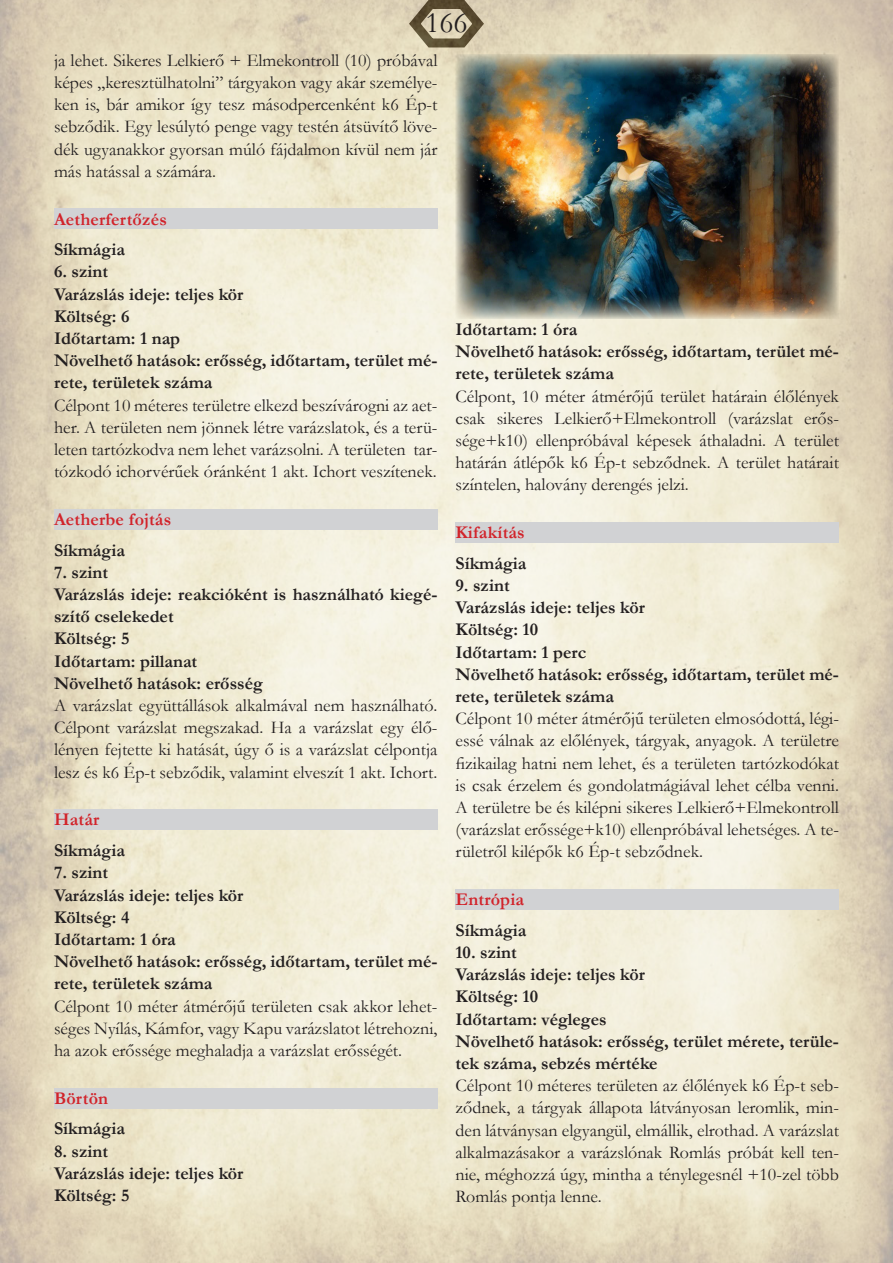
<style>
.page{position:relative;width:893px;height:1263px;background:#fff}
.page>*{position:absolute;margin:0;border:0;box-sizing:border-box;transform-origin:0 0}
.t1{font:30px "Garamond";color:#231f20}
.Ichor_alap_bekezdés{font:18px/22.2px "Garamond";color:#231f20;text-align:justify}
.Ichor_alap_bekezdés-2{font:700 18px/22.2px "Garamond";color:#231f20}
.Szócikk-kiemelés{font:700 18px "Garamond";letter-spacing:.01em;color:#d1232a}
</style>
<div class="page">
<img style="left:0;top:0;width:893px;height:1263px">
<div style="left:54px;top:208px;width:383px;height:21px;background:#d1d2d4"></div>
<div style="left:54px;top:509px;width:383px;height:21px;background:#d1d2d4"></div>
<div style="left:54px;top:809px;width:383px;height:21px;background:#d1d2d4"></div>
<div style="left:54px;top:1088px;width:383px;height:20px;background:#d1d2d4"></div>
<div style="left:455px;top:522px;width:384px;height:21px;background:#d1d2d4"></div>
<div style="left:455px;top:889px;width:384px;height:21px;background:#d1d2d4"></div>
<img style="left:455px;top:54px;width:384px;height:265px">
<h1 class="t1" style="left:425px;top:3px;width:44px">166</h1>
<p class="Ichor_alap_bekezdés" style="left:54px;top:49px;width:385px">ja lehet. Sikeres Lelkierő + Elmekontroll (10) próbával képes „keresztülhatolni” tárgyakon vagy akár személye&shy;ken is, bár amikor így tesz másodpercenként k6 Ép-t sebződik. Egy lesúlytó penge vagy testén átsüvítő löve&shy;dék ugyanakkor gyorsan múló fájdalmon kívül nem jár más hatással a számára.</p>
<p class="Szócikk-kiemelés" style="left:54px;top:207px;width:114px">Aetherfertőzés</p>
<p class="Ichor_alap_bekezdés-2" style="left:54px;top:238px;width:73px">Síkmágia</p>
<p class="Ichor_alap_bekezdés-2" style="left:54px;top:261px;width:56px">6. szint</p>
<p class="Ichor_alap_bekezdés-2" style="left:54px;top:283px;width:191px">Varázslás ideje: teljes kör</p>
<p class="Ichor_alap_bekezdés-2" style="left:54px;top:305px;width:77px">Költség: 6</p>
<p class="Ichor_alap_bekezdés-2" style="left:54px;top:327px;width:128px">Időtartam: 1 nap</p>
<p class="Ichor_alap_bekezdés-2" style="left:54px;top:349px;width:385px">Növelhető hatások: erősség, időtartam, terület mé&shy;rete, területek száma</p>
<p class="Ichor_alap_bekezdés" style="left:54px;top:393px;width:385px">Célpont 10 méteres területre elkezd beszívárogni az aet&shy;her. A területen nem jönnek létre varázslatok, és a terü&shy;leten tartózkodva nem lehet varázsolni. A területen tar&shy;tózkodó ichorvérűek óránként 1 akt. Ichort veszítenek.</p>
<p class="Szócikk-kiemelés" style="left:54px;top:507px;width:119px">Aetherbe fojtás</p>
<p class="Ichor_alap_bekezdés-2" style="left:54px;top:539px;width:73px">Síkmágia</p>
<p class="Ichor_alap_bekezdés-2" style="left:54px;top:561px;width:56px">7. szint</p>
<p class="Ichor_alap_bekezdés-2" style="left:54px;top:583px;width:385px">Varázslás ideje: reakcióként is használható kiegé&shy;szítő cselekedet</p>
<p class="Ichor_alap_bekezdés-2" style="left:54px;top:628px;width:77px">Költség: 5</p>
<p class="Ichor_alap_bekezdés-2" style="left:54px;top:650px;width:145px">Időtartam: pillanat</p>
<p class="Ichor_alap_bekezdés-2" style="left:54px;top:672px;width:210px">Növelhető hatások: erősség</p>
<p class="Ichor_alap_bekezdés" style="left:54px;top:694px;width:385px">A varázslat együttállások alkalmával nem használható.<br>Célpont varázslat megszakad. Ha a varázslat egy élő&shy;lényen fejtette ki hatását, úgy ő is a varázslat célpontja lesz és k6 Ép-t sebződik, valamint elveszít 1 akt. Ichort.</p>
<p class="Szócikk-kiemelés" style="left:54px;top:807px;width:47px">Határ</p>
<p class="Ichor_alap_bekezdés-2" style="left:54px;top:839px;width:73px">Síkmágia</p>
<p class="Ichor_alap_bekezdés-2" style="left:54px;top:861px;width:56px">7. szint</p>
<p class="Ichor_alap_bekezdés-2" style="left:54px;top:884px;width:191px">Varázslás ideje: teljes kör</p>
<p class="Ichor_alap_bekezdés-2" style="left:54px;top:906px;width:77px">Költség: 4</p>
<p class="Ichor_alap_bekezdés-2" style="left:54px;top:928px;width:123px">Időtartam: 1 óra</p>
<p class="Ichor_alap_bekezdés-2" style="left:54px;top:950px;width:385px">Növelhető hatások: erősség, időtartam, terület mé&shy;rete, területek száma</p>
<p class="Ichor_alap_bekezdés" style="left:54px;top:994px;width:385px">Célpont 10 méter átmérőjű területen csak akkor lehet&shy;séges Nyílás, Kámfor, vagy Kapu varázslatot létrehozni, ha azok erőssége meghaladja a varázslat erősségét.</p>
<p class="Szócikk-kiemelés" style="left:54px;top:1086px;width:56px">Börtön</p>
<p class="Ichor_alap_bekezdés-2" style="left:54px;top:1118px;width:73px">Síkmágia</p>
<p class="Ichor_alap_bekezdés-2" style="left:54px;top:1140px;width:56px">8. szint</p>
<p class="Ichor_alap_bekezdés-2" style="left:54px;top:1162px;width:191px">Varázslás ideje: teljes kör</p>
<p class="Ichor_alap_bekezdés-2" style="left:54px;top:1184px;width:77px">Költség: 5</p>
<p class="Ichor_alap_bekezdés-2" style="left:455px;top:318px;width:123px">Időtartam: 1 óra</p>
<p class="Ichor_alap_bekezdés-2" style="left:455px;top:340px;width:385px">Növelhető hatások: erősség, időtartam, terület mé&shy;rete, területek száma</p>
<p class="Ichor_alap_bekezdés" style="left:455px;top:384px;width:385px">Célpont, 10 méter átmérőjű terület határain élőlények csak sikeres Lelkierő+Elmekontroll (varázslat erős&shy;sége+k10) ellenpróbával képesek áthaladni. A terület határán átlépők k6 Ép-t sebződnek. A terület határait színtelen, halovány derengés jelzi.</p>
<p class="Szócikk-kiemelés" style="left:455px;top:520px;width:71px">Kifakítás</p>
<p class="Ichor_alap_bekezdés-2" style="left:455px;top:552px;width:73px">Síkmágia</p>
<p class="Ichor_alap_bekezdés-2" style="left:455px;top:574px;width:56px">9. szint</p>
<p class="Ichor_alap_bekezdés-2" style="left:455px;top:596px;width:191px">Varázslás ideje: teljes kör</p>
<p class="Ichor_alap_bekezdés-2" style="left:455px;top:619px;width:84px">Költség: 10</p>
<p class="Ichor_alap_bekezdés-2" style="left:455px;top:641px;width:132px">Időtartam: 1 perc</p>
<p class="Ichor_alap_bekezdés-2" style="left:455px;top:663px;width:385px">Növelhető hatások: erősség, időtartam, terület mé&shy;rete, területek száma</p>
<p class="Ichor_alap_bekezdés" style="left:455px;top:707px;width:385px">Célpont 10 méter átmérőjű területen elmosódottá, légi&shy;essé válnak az előlények, tárgyak, anyagok. A területre fizikailag hatni nem lehet, és a területen tartózkodókat is csak érzelem és gondolatmágiával lehet célba venni.<br>A területre be és kilépni sikeres Lelkierő+Elmekontroll (varázslat erőssége+k10) ellenpróbával lehetséges. A te&shy;rületről kilépők k6 Ép-t sebződnek.</p>
<p class="Szócikk-kiemelés" style="left:455px;top:887px;width:70px">Entrópia</p>
<p class="Ichor_alap_bekezdés-2" style="left:455px;top:919px;width:73px">Síkmágia</p>
<p class="Ichor_alap_bekezdés-2" style="left:455px;top:941px;width:63px">10. szint</p>
<p class="Ichor_alap_bekezdés-2" style="left:455px;top:963px;width:191px">Varázslás ideje: teljes kör</p>
<p class="Ichor_alap_bekezdés-2" style="left:455px;top:986px;width:84px">Költség: 10</p>
<p class="Ichor_alap_bekezdés-2" style="left:455px;top:1008px;width:153px">Időtartam: végleges</p>
<p class="Ichor_alap_bekezdés-2" style="left:455px;top:1030px;width:385px">Növelhető hatások: erősség, terület mérete, terüle&shy;tek száma, sebzés mértéke</p>
<p class="Ichor_alap_bekezdés" style="left:455px;top:1074px;width:385px">Célpont 10 méteres területen az élőlények k6 Ép-t seb&shy;ződnek, a tárgyak állapota látványosan leromlik, min&shy;den látványsan elgyangül, elmállik, elrothad. A varázslat alkalmazásakor a varázslónak Romlás próbát kell ten&shy;nie, méghozzá úgy, mintha a ténylegesnél +10-zel több Romlás pontja lenne.</p>
</div>
